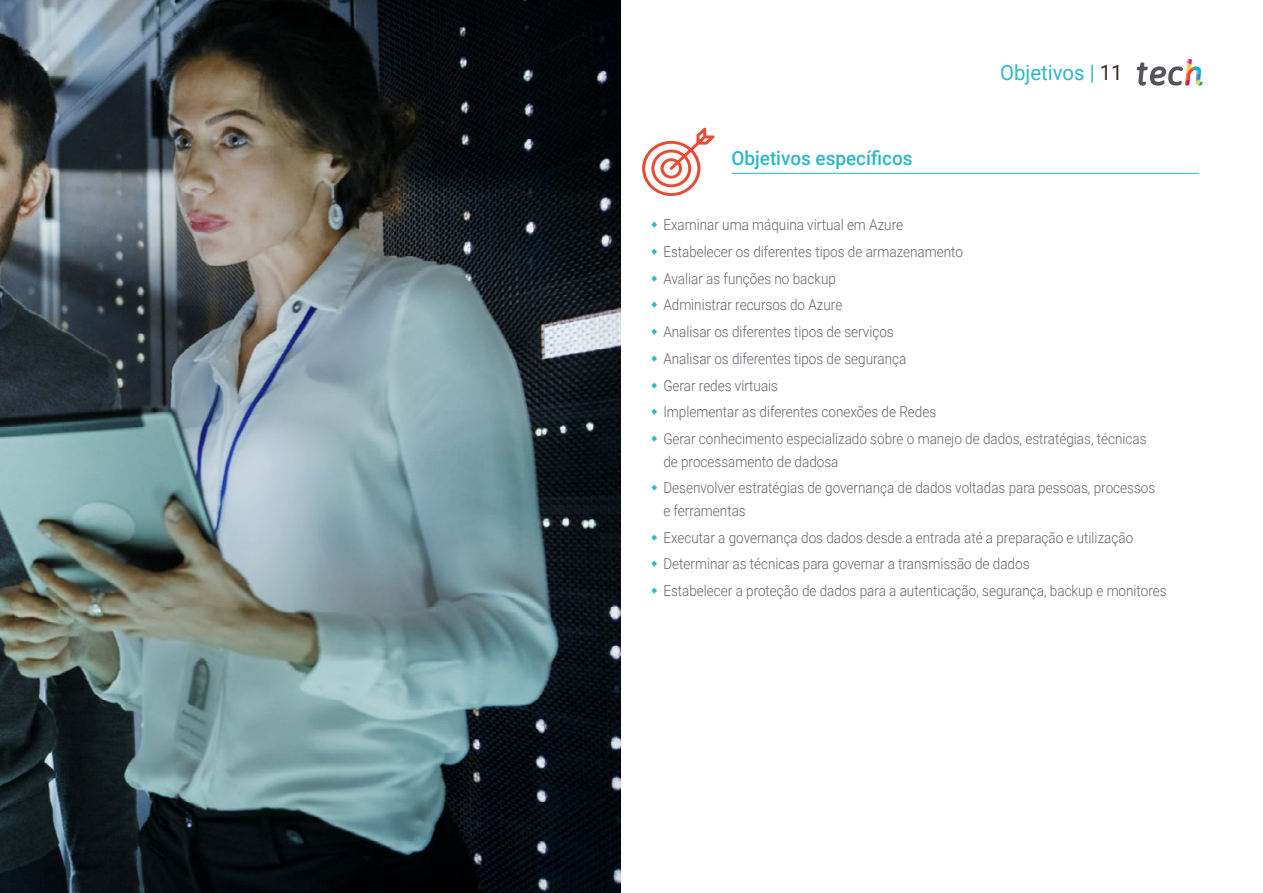
<style>
.page{position:relative;width:1263px;height:893px;background:#fff}
.page>*{position:absolute;margin:0;border:0;box-sizing:border-box;transform-origin:0 0}
.t1{font:21px "Roboto";color:#2db8c5}
.t2{font:500 19.5px "Roboto";color:#2db8c5}
.t3{font:300 15px/26.7px "Roboto";color:#61646a;scale:.9 1}
.s1{color:#312e20}
</style>
<div class="page">
<hr style="left:731px;top:173px;width:468px;height:1px;background:#2db8c5">
<svg style="left:642px;top:128px;width:72px;height:68px"></svg>
<img style="left:0;top:0;width:621px;height:893px">
<svg style="left:1137px;top:59px;width:65px;height:27px"></svg>
<h2 class="t2" style="left:731px;top:144px;width:183px">Objetivos específicos</h2>
<h1 class="t1" style="left:1000px;top:57px;width:124px">Objetivos | <span class="s1">11</span></h1>
<p class="t3" style="left:663px;top:211px;width:538px">Examinar uma máquina virtual em Azure<br>Estabelecer os diferentes tipos de armazenamento<br>Avaliar as funções no backup<br>Administrar recursos do Azure<br>Analisar os diferentes tipos de serviços<br>Analisar os diferentes tipos de segurança<br>Gerar redes virtuais<br>Implementar as diferentes conexões de Redes<br>Gerar conhecimento especializado sobre o manejo de dados, estratégias, técnicas</p>
<p class="t3" style="left:663px;top:447px;width:548px">de processamento de dadosa<br>Desenvolver estratégias de governança de dados voltadas para pessoas, processos</p>
<p class="t3" style="left:663px;top:497px;width:561px">e ferramentas<br>Executar a governança dos dados desde a entrada até a preparação e utilização Determinar as técnicas para governar a transmissão de dados<br>Estabelecer a proteção de dados para a autenticação, segurança, backup e monitores</p>
</div>
